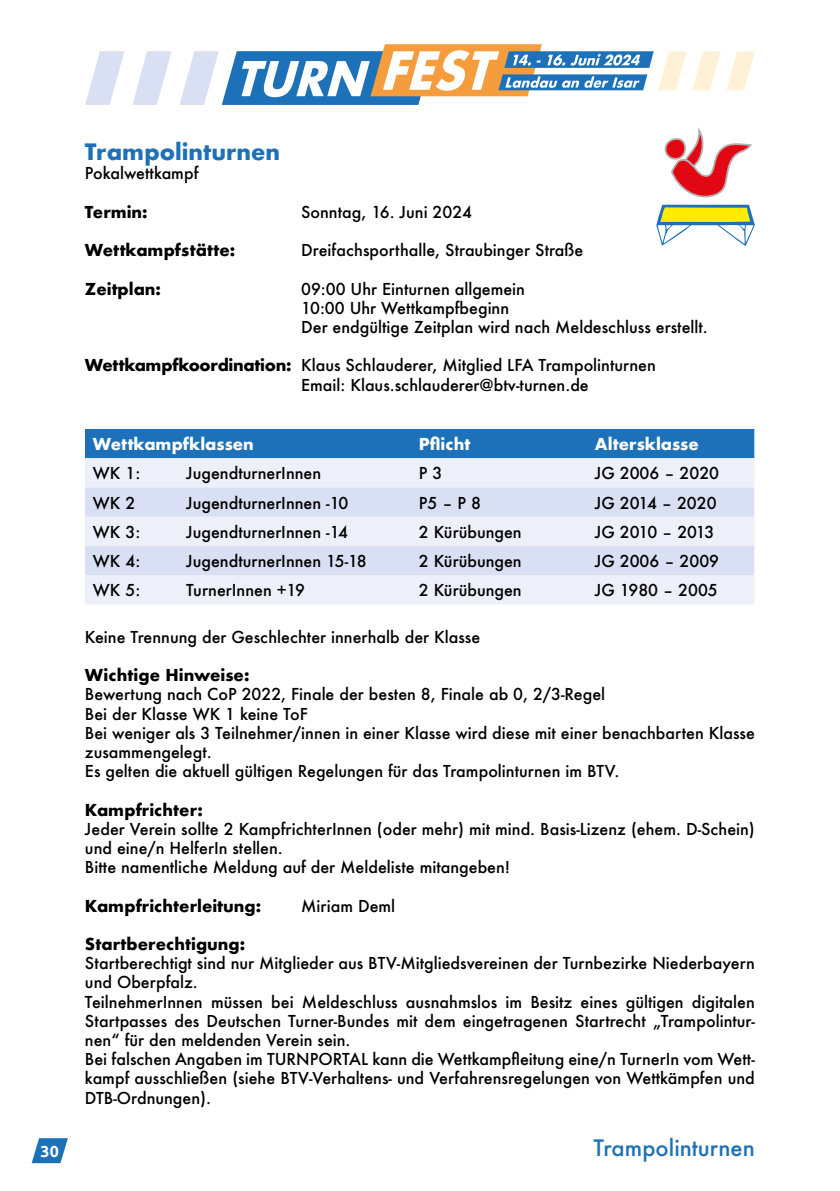
<style>
.page{position:relative;width:840px;height:1191px;background:#fff}
.page>*{position:absolute;margin:0;border:0;box-sizing:border-box;transform-origin:0 0}
.t1{font:700 22px "Futura";color:#1d71b8}
.t2{font:500 22px "Futura";color:#1d71b8}
.t3{font:500 16px/19.2px "Futura";color:#000}
.t4{font:700 16px "Futura";color:#000}
.t5{font:700 16px "Futura";color:#fff}
.t6{font:500 16px "Futura";letter-spacing:-.06em;color:#000}
.t7{font:700 16px "Ubuntu";color:#fff}
.s1{font-weight:700}
</style>
<div class="page">
<svg style="left:32px;top:1138px;width:36px;height:25px"></svg>
<svg style="left:85px;top:44px;width:669px;height:61px"></svg>
<div style="left:85px;top:429px;width:668px;height:29px;background:#1d71b8"></div>
<div style="left:85px;top:458px;width:668px;height:146px;background:#edf0f9"></div>
<svg style="left:85px;top:487px;width:668px;height:88px;background:#e0e5f5"></svg>
<svg style="left:656px;top:128px;width:98px;height:118px"></svg>
<p class="t7" style="left:41px;top:1141px;width:20px">30</p>
<h1 class="t1" style="left:85px;top:136px;width:196px">Trampolinturnen</h1>
<p class="t3" style="left:85px;top:163px;width:115px">Pokalwettkampf</p>
<p class="t4" style="left:85px;top:200px;width:64px">Termin:</p>
<p class="t3" style="left:301px;top:202px;width:172px">Sonntag, 16. Juni 2024</p>
<p class="t4" style="left:85px;top:238px;width:152px">Wettkampfstätte:</p>
<p class="t3" style="left:301px;top:240px;width:283px">Dreifachsporthalle, Straubinger Straße</p>
<p class="t4" style="left:85px;top:277px;width:77px">Zeitplan:</p>
<p class="t3" style="left:301px;top:279px;width:408px">09:00 Uhr Einturnen allgemein<br>10:00 Uhr Wettkampfbeginn<br>Der endgültige Zeitplan wird nach Meldeschluss erstellt.</p>
<p class="t3" style="left:301px;top:355px;width:356px;text-indent:-216px"><span class="s1">Wettkampfkoordination:</span> Klaus Schlauderer, Mitglied LFA Trampolinturnen<br>Email: Klaus.schlauderer@btv-turnen.de</p>
<p class="t5" style="left:93px;top:432px;width:162px">Wettkampfklassen</p>
<p class="t5" style="left:418px;top:432px;width:53px">Pflicht</p>
<p class="t5" style="left:594px;top:432px;width:105px">Altersklasse</p>
<p class="t3" style="left:93px;top:464px;width:49px">WK 1:</p>
<p class="t3" style="left:186px;top:464px;width:136px">JugendturnerInnen</p>
<p class="t3" style="left:418px;top:464px;width:25px">P 3</p>
<p class="t3" style="left:594px;top:464px;width:126px">JG 2006 – 2020</p>
<p class="t3" style="left:93px;top:493px;width:44px">WK 2</p>
<p class="t3" style="left:186px;top:493px;width:164px">JugendturnerInnen -10</p>
<p class="t3" style="left:418px;top:493px;width:64px">P5 – P 8</p>
<p class="t3" style="left:594px;top:493px;width:123px">JG 2014 – 2020</p>
<p class="t3" style="left:93px;top:522px;width:49px">WK 3:</p>
<p class="t3" style="left:186px;top:522px;width:163px">JugendturnerInnen -14</p>
<p class="t3" style="left:418px;top:522px;width:104px">2 Kürübungen</p>
<p class="t6" style="left:594px;top:521px;width:121px">JG 2010 – 2013</p>
<p class="t3" style="left:93px;top:551px;width:49px">WK 4:</p>
<p class="t3" style="left:186px;top:551px;width:182px">JugendturnerInnen 15-18</p>
<p class="t3" style="left:418px;top:551px;width:104px">2 Kürübungen</p>
<p class="t3" style="left:594px;top:551px;width:126px">JG 2006 – 2009</p>
<p class="t3" style="left:93px;top:580px;width:49px">WK 5:</p>
<p class="t3" style="left:186px;top:580px;width:120px">TurnerInnen +19</p>
<p class="t3" style="left:418px;top:580px;width:104px">2 Kürübungen</p>
<p class="t3" style="left:594px;top:580px;width:124px">JG 1980 – 2005</p>
<p class="t3" style="left:85px;top:627px;width:396px">Keine Trennung der Geschlechter innerhalb der Klasse</p>
<p class="t4" style="left:85px;top:663px;width:166px">Wichtige Hinweise:</p>
<p class="t3" style="left:85px;top:684px;width:671px">Bewertung nach CoP 2022, Finale der besten 8, Finale ab 0, 2/3-Regel<br>Bei der Klasse WK 1 keine ToF<br>Bei weniger als 3 Teilnehmer/innen in einer Klasse wird diese mit einer benachbarten Klasse zusammengelegt.<br>Es gelten die aktuell gültigen Regelungen für das Trampolinturnen im BTV.</p>
<p class="t4" style="left:85px;top:798px;width:119px">Kampfrichter:</p>
<p class="t3" style="left:85px;top:819px;width:671px">Jeder Verein sollte 2 KampfrichterInnen (oder mehr) mit mind. Basis-Lizenz (ehem. D-Schein) und eine/n HelferIn stellen.<br>Bitte namentliche Meldung auf der Meldeliste mitangeben!</p>
<p class="t4" style="left:85px;top:894px;width:178px">Kampfrichterleitung:</p>
<p class="t3" style="left:301px;top:896px;width:95px">Miriam Deml</p>
<p class="t4" style="left:85px;top:932px;width:162px">Startberechtigung:</p>
<p class="t3" style="left:85px;top:953px;width:671px">Startberechtigt sind nur Mitglieder aus BTV-Mitgliedsvereinen der Turnbezirke Niederbayern und Oberpfalz.<br>TeilnehmerInnen müssen bei Meldeschluss ausnahmslos im Besitz eines gültigen digitalen Startpasses des Deutschen Turner-Bundes mit dem eingetragenen Startrecht „Trampolintur&shy;nen“ für den meldenden Verein sein.<br>Bei falschen Angaben im TURNPORTAL kann die Wettkampfleitung eine/n TurnerIn vom Wett&shy;kampf ausschließen (siehe BTV-Verhaltens- und Verfahrensregelungen von Wettkämpfen und DTB-Ordnungen).</p>
<h1 class="t2" style="left:593px;top:1133px;width:163px">Trampolinturnen</h1>
</div>
